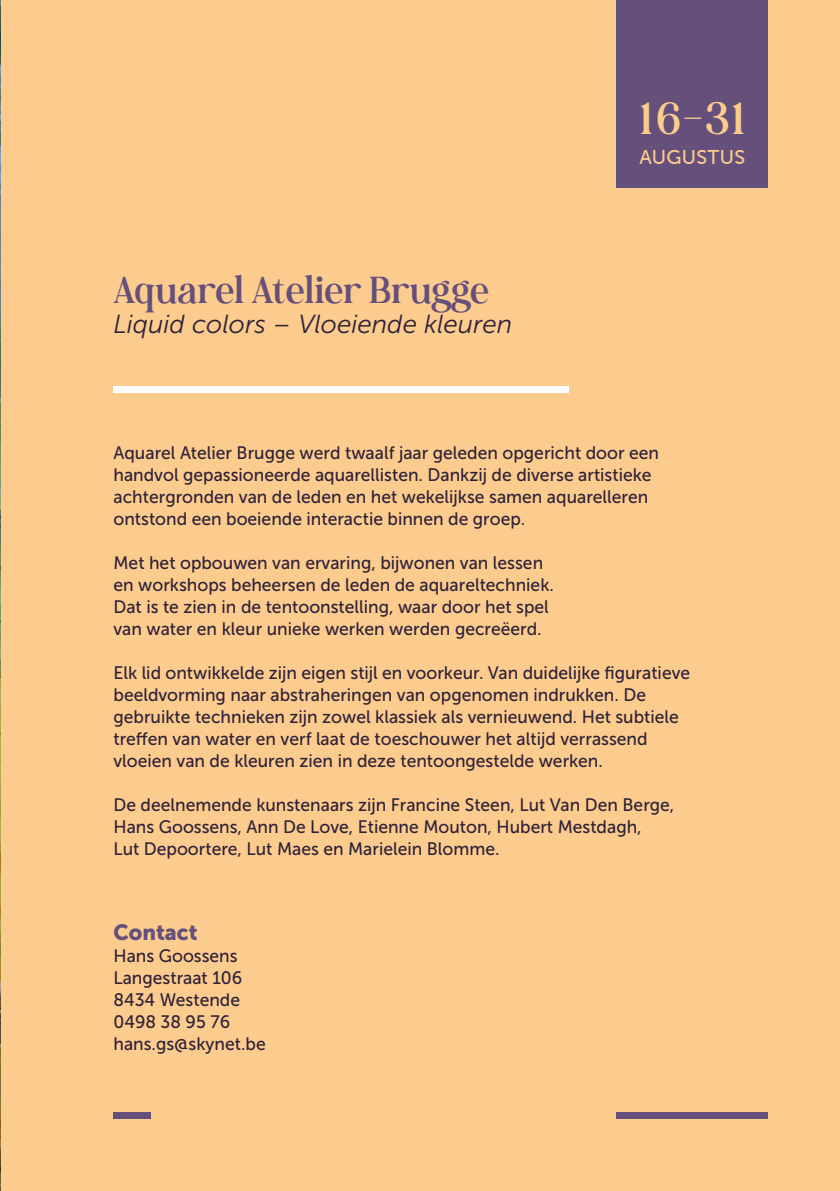
<style>
.page{position:relative;width:840px;height:1191px;background:#fff}
.page>*{position:absolute;margin:0;border:0;box-sizing:border-box;transform-origin:0 0}
.t1{font:36px "Andine";color:#fccb8e}
.t2{font:30px "Andine";letter-spacing:-.005em;color:#654f7b}
.t3{font:italic 26px "Museo Sans 300";color:#2e2138}
.t4{font:22px "Museo Sans 900";color:#654f7b}
.t5{font:20px "Museo Sans Rounded 500";letter-spacing:.015em;color:#fccb8e}
.t6{font:18px/22px "Museo Sans 500";color:#2e2138}
</style>
<div class="page">
<div style="left:0;top:0;width:839px;height:1191px;background:#fccb8e"></div>
<div style="left:615px;top:1112px;width:152px;height:7px;background:#654f7b"></div>
<div style="left:113px;top:1112px;width:38px;height:7px;background:#654f7b"></div>
<div style="left:113px;top:386px;width:455px;height:7px;background:#fff"></div>
<img style="left:0;top:0;width:1px;height:1191px">
<div style="left:616px;top:0;width:151px;height:187px;background:#654f7b"></div>
<h2 class="t2" style="left:113px;top:265px;width:377px">Aquarel Atelier Brugge</h2>
<h3 class="t3" style="left:113px;top:310px;width:400px">Liquid colors – Vloeiende kleuren</h3>
<h1 class="t1" style="left:639px;top:88px;width:107px">16-31</h1>
<p class="t5" style="left:639px;top:147px;width:107px">AUGUSTUS</p>
<p class="t6" style="left:113px;top:441px;width:546px">Aquarel Atelier Brugge werd twaalf jaar geleden opgericht door een handvol gepassioneerde aquarellisten. Dankzij de diverse artistieke achtergronden van de leden en het wekelijkse samen aquarelleren ontstond een boeiende interactie binnen de groep.</p>
<p class="t6" style="left:113px;top:551px;width:441px">Met het opbouwen van ervaring, bijwonen van lessen en workshops beheersen de leden de aquareltechniek.<br>Dat is te zien in de tentoonstelling, waar door het spel van water en kleur unieke werken werden gecreëerd.</p>
<p class="t6" style="left:113px;top:661px;width:578px">Elk lid ontwikkelde zijn eigen stijl en voorkeur. Van duidelijke figuratieve beeldvorming naar abstraheringen van opgenomen indrukken. De gebruikte technieken zijn zowel klassiek als vernieuwend. Het subtiele treffen van water en verf laat de toeschouwer het altijd verrassend vloeien van de kleuren zien in deze tentoongestelde werken.</p>
<p class="t6" style="left:113px;top:793px;width:562px">De deelnemende kunstenaars zijn Francine Steen, Lut Van Den Berge,<br>Hans Goossens, Ann De Love, Etienne Mouton, Hubert Mestdagh,<br>Lut Depoortere, Lut Maes en Marielein Blomme.</p>
<p class="t4" style="left:113px;top:920px;width:85px">Contact</p>
<p class="t6" style="left:113px;top:945px;width:154px">Hans Goossens<br>Langestraat 106<br>8434 Westende<br>0498 38 95 76 hans.gs@skynet.be</p>
</div>
